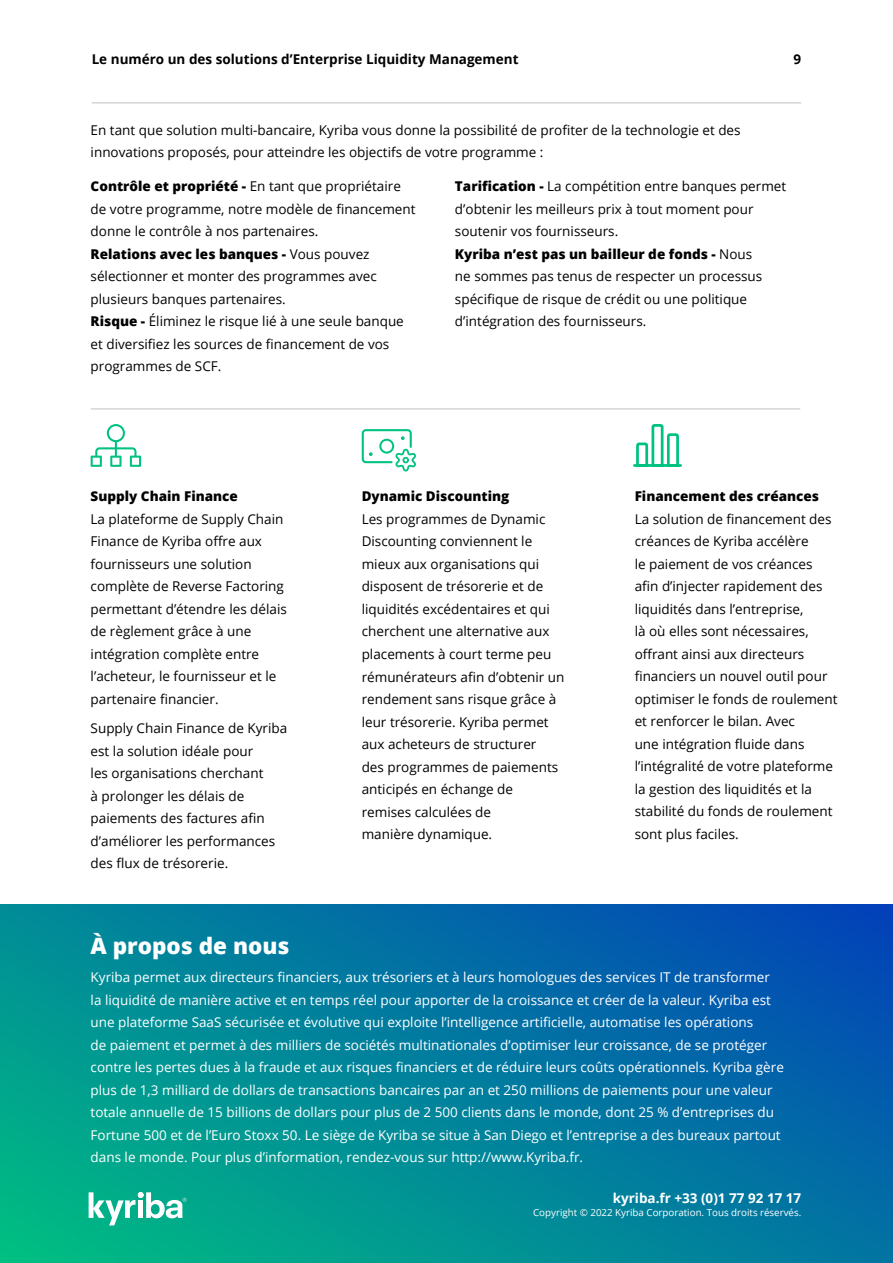
<style>
.page{position:relative;width:893px;height:1263px;background:#fff}
.page>*{position:absolute;margin:0;border:0;box-sizing:border-box;transform-origin:0 0}
.t1{font:800 22.5px "Open Sans";color:#fff}
.t2{font:13.5px/22.5px "Open Sans";color:#000}
.t3{font:13.5px/22.5px "Open Sans";color:#fff}
.t4{font:800 13.5px "Open Sans";color:#000}
.t5{font:700 13.5px "Open Sans";color:#000101}
.t6{font:700 13.5px "Open Sans";color:#fff}
.t7{font:9.75px "Open Sans";color:#fff}
.s1{font-weight:800}
</style>
<div class="page">
<svg style="left:0;top:905px;width:893px;height:358px;background:#017f9c"></svg>
<svg style="left:89px;top:1192px;width:98px;height:33px"></svg>
<hr style="left:92px;top:103px;width:709px;height:1px;background:#c0c1c0">
<hr style="left:91px;top:409px;width:709px;height:1px;background:#c0c1c0">
<svg style="left:362px;top:429px;width:54px;height:42px"></svg>
<svg style="left:91px;top:424px;width:50px;height:43px"></svg>
<svg style="left:633px;top:424px;width:49px;height:43px"></svg>
<p class="t5" style="left:92px;top:50px;width:428px">Le numéro un des solutions d’Enterprise Liquidity Management</p>
<p class="t5" style="left:794px;top:50px;width:9px">9</p>
<p class="t2" style="left:91px;top:118px;width:651px">En tant que solution multi-bancaire, Kyriba vous donne la possibilité de profiter de la technologie et des innovations proposés, pour atteindre les objectifs de votre programme :</p>
<p class="t2" style="left:91px;top:175px;width:326px"><span class="s1">Contrôle et propriété -</span> En tant que propriétaire de votre programme, notre modèle de financement donne le contrôle à nos partenaires.<br><span class="s1">Relations avec les banques -</span> Vous pouvez sélectionner et monter des programmes avec plusieurs banques partenaires.<br><span class="s1">Risque -</span> Éliminez le risque lié à une seule banque et diversifiez les sources de financement de vos programmes de SCF.</p>
<p class="t2" style="left:455px;top:175px;width:333px"><span class="s1">Tarification -</span> La compétition entre banques permet d’obtenir les meilleurs prix à tout moment pour soutenir vos fournisseurs.<br><span class="s1">Kyriba n’est pas un bailleur de fonds -</span> Nous<br>ne sommes pas tenus de respecter un processus spécifique de risque de crédit ou une politique d’intégration des fournisseurs.</p>
<p class="t4" style="left:91px;top:486px;width:149px">Supply Chain Finance</p>
<p class="t2" style="left:91px;top:507px;width:198px">La plateforme de Supply Chain<br>Finance de Kyriba offre aux fournisseurs une solution complète de Reverse Factoring permettant d’étendre les délais de règlement grâce à une intégration complète entre l’acheteur, le fournisseur et le partenaire financier.</p>
<p class="t2" style="left:91px;top:717px;width:198px">Supply Chain Finance de Kyriba est la solution idéale pour<br>les organisations cherchant<br>à prolonger les délais de paiements des factures afin d’améliorer les performances des flux de trésorerie.</p>
<h1 class="t1" style="left:91px;top:928px;width:200px">À propos de nous</h1>
<p class="t4" style="left:362px;top:486px;width:149px">Dynamic Discounting</p>
<p class="t2" style="left:362px;top:507px;width:204px">Les programmes de Dynamic<br>Discounting conviennent le mieux aux organisations qui disposent de trésorerie et de liquidités excédentaires et qui cherchent une alternative aux placements à court terme peu rémunérateurs afin d’obtenir un rendement sans risque grâce à leur trésorerie. Kyriba permet aux acheteurs de structurer<br>des programmes de paiements anticipés en échange de remises calculées de<br>manière dynamique.</p>
<p class="t4" style="left:635px;top:486px;width:186px">Financement des créances</p>
<p class="t2" style="left:635px;top:507px;width:204px">La solution de financement des créances de Kyriba accélère<br>le paiement de vos créances afin d’injecter rapidement des liquidités dans l’entreprise,<br>là où elles sont nécessaires, offrant ainsi aux directeurs financiers un nouvel outil pour optimiser le fonds de roulement et renforcer le bilan. Avec<br>une intégration fluide dans l’intégralité de votre plateforme la gestion des liquidités et la stabilité du fonds de roulement sont plus faciles.</p>
<p class="t3" style="left:91px;top:965px;width:695px">Kyriba permet aux directeurs financiers, aux trésoriers et à leurs homologues des services IT de transformer la liquidité de manière active et en temps réel pour apporter de la croissance et créer de la valeur. Kyriba est une plateforme SaaS sécurisée et évolutive qui exploite l’intelligence artificielle, automatise les opérations<br>de paiement et permet à des milliers de sociétés multinationales d’optimiser leur croissance, de se protéger contre les pertes dues à la fraude et aux risques financiers et de réduire leurs coûts opérationnels. Kyriba gère plus de 1,3 milliard de dollars de transactions bancaires par an et 250 millions de paiements pour une valeur totale annuelle de 15 billions de dollars pour plus de 2 500 clients dans le monde, dont 25 % d’entreprises du Fortune 500 et de l’Euro Stoxx 50. Le siège de Kyriba se situe à San Diego et l’entreprise a des bureaux partout dans le monde. Pour plus d’information, rendez-vous sur http://www.Kyriba.fr.</p>
<p class="t6" style="left:613px;top:1188px;width:190px">kyriba.fr +33 (0)1 77 92 17 17</p>
<p class="t7" style="left:533px;top:1206px;width:270px">Copyright © 2022 Kyriba Corporation. Tous droits réservés.</p>
</div>
